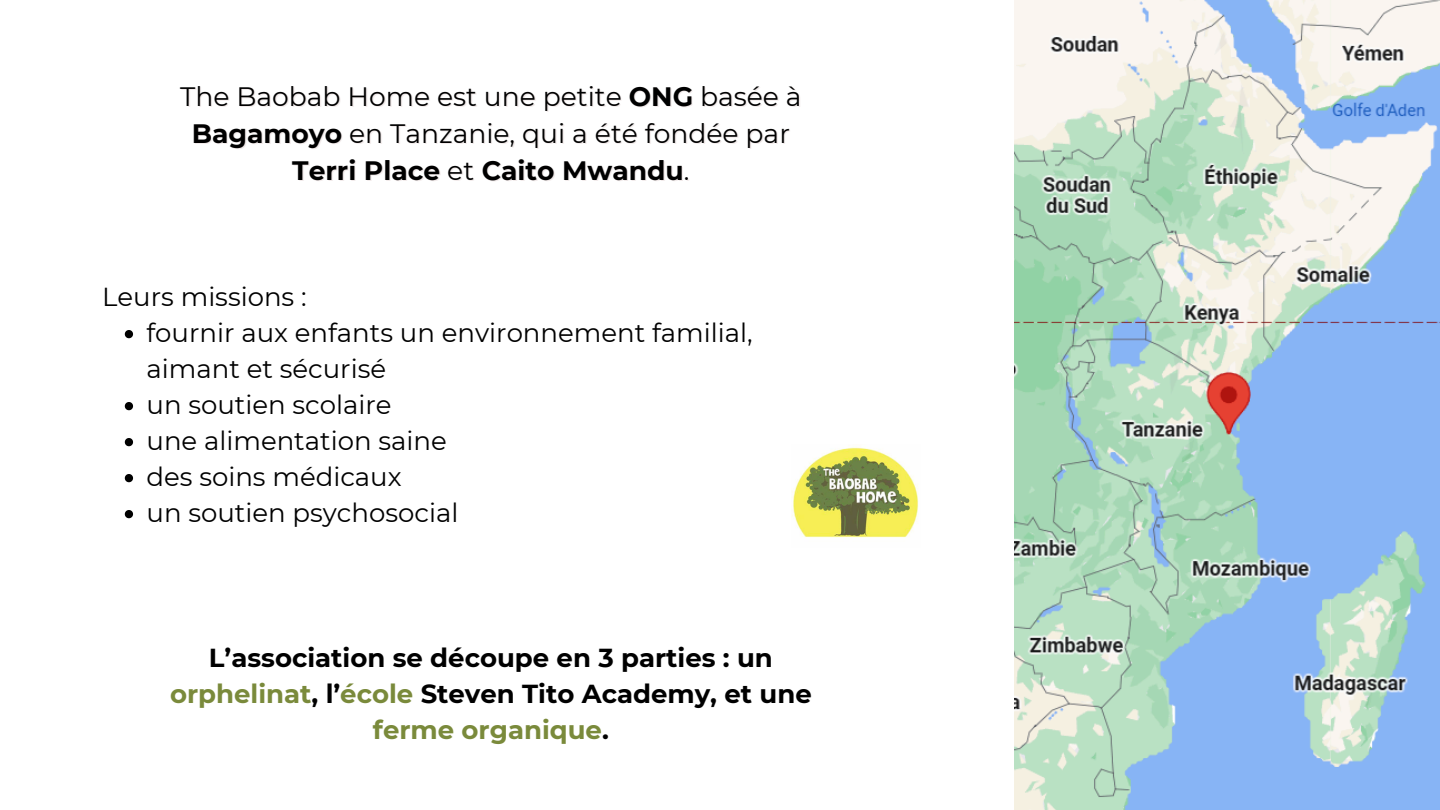
<style>
.page{position:relative;width:1440px;height:810px;background:#fff}
.page>*{position:absolute;margin:0;border:0;box-sizing:border-box;transform-origin:0 0}
.t1{font:26.6px/36.8px "Montserrat";color:#000;text-align:center}
.t2{font:26px/36px "Montserrat";color:#000}
.t3{font:700 26px/36px "Montserrat";color:#000;text-align:center}
.s1{font-weight:700;color:rgb(221 203 203/.4)}
.s2{font-weight:700}
.s3{color:rgb(221 203 203/.4)}
.s4{color:#7a8a3b}
</style>
<div class="page">
<svg style="left:125px;top:330px;width:8px;height:8px"></svg>
<svg style="left:125px;top:402px;width:8px;height:8px"></svg>
<svg style="left:125px;top:438px;width:8px;height:8px"></svg>
<svg style="left:125px;top:474px;width:8px;height:8px"></svg>
<svg style="left:125px;top:510px;width:8px;height:8px"></svg>
<img style="left:792px;top:447px;width:127px;height:91px">
<img style="left:1014px;top:0;width:426px;height:810px">
<p class="t1" style="left:180px;top:78px;width:623px">The Baobab Home est une petite <span class="s1">ONG</span> basée à<br><span class="s2">Bagamoyo</span> en Tanzanie, qui a été fondée par<br><span class="s2">Terri Place</span> <span class="s3">et</span> <span class="s2">Caito Mwandu</span><span class="s3">.</span></p>
<p class="t2" style="left:102px;top:279px;width:206px">Leurs missions :</p>
<p class="t2" style="left:147px;top:315px;width:608px">fournir aux enfants un environnement familial, aimant et sécurisé</p>
<p class="t2" style="left:147px;top:387px;width:247px">un soutien scolaire</p>
<p class="t2" style="left:147px;top:423px;width:302px">une alimentation saine</p>
<p class="t2" style="left:147px;top:459px;width:257px">des soins médicaux</p>
<p class="t2" style="left:147px;top:495px;width:313px">un soutien psychosocial</p>
<h1 class="t3" style="left:170px;top:640px;width:643px">L’association se découpe en 3 parties : un <span class="s4">orphelinat</span>, l’<span class="s4">école</span> Steven Tito Academy, et une <span class="s4">ferme organique</span>.</h1>
</div>
